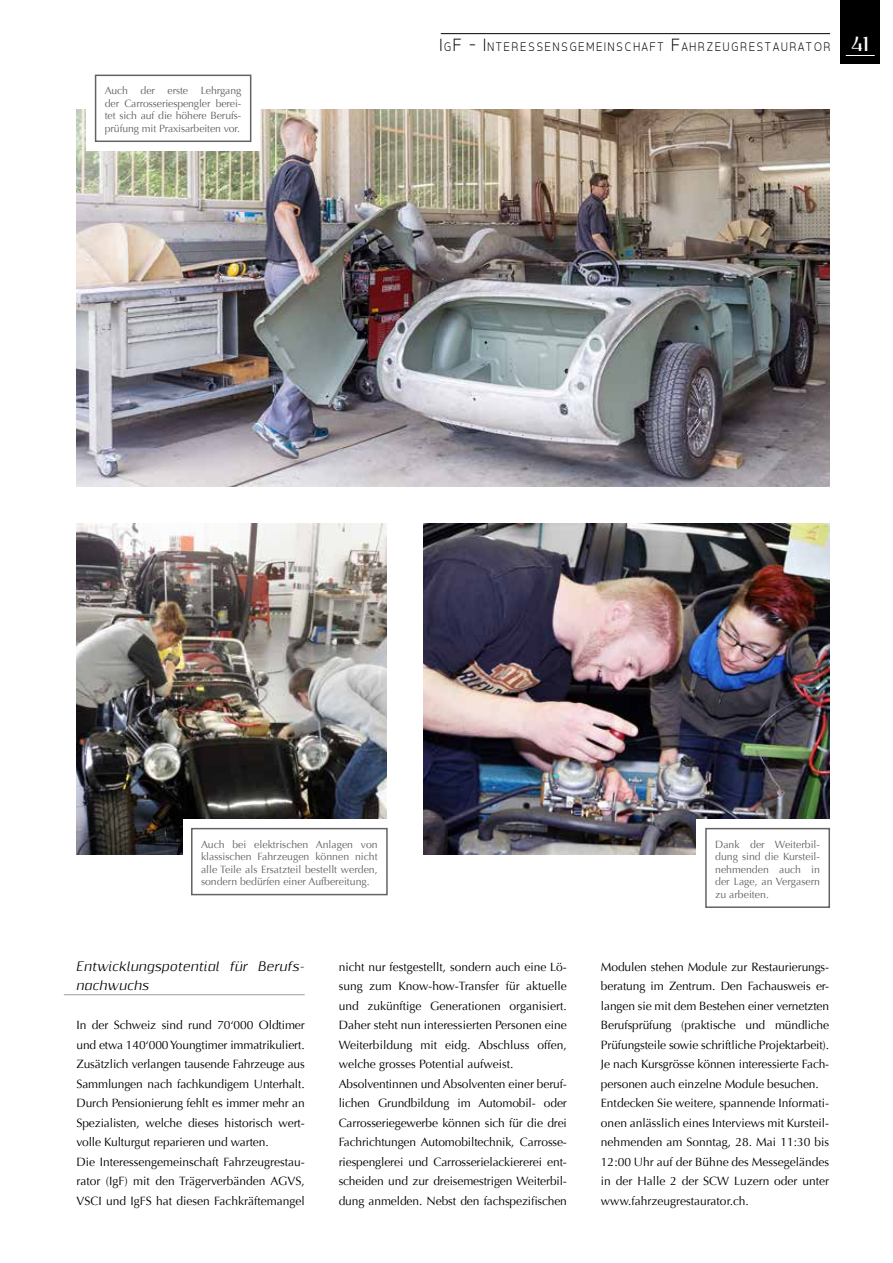
<style>
.page{position:relative;width:893px;height:1263px;background:#fff}
.page>*{position:absolute;margin:0;border:0;box-sizing:border-box;transform-origin:0 0}
.t1{font:300 12.6px "Tepeno Sans";letter-spacing:.145em;color:#000}
.t2{font:12px/19.5px "Optima";letter-spacing:-.01em;color:#000}
.t3{font:italic 12px/19.5px "Resagnicto";color:#000}
.t4{font:10.5px/12.6px "Optima";color:#646363;text-align:justify}
.s1{font-size:18px}
.s2{font-family:"Resagnicto";font-weight:700;font-size:18px;color:#fff}
</style>
<div class="page">
<img style="left:77px;top:110px;width:752px;height:376px">
<img style="left:424px;top:523px;width:405px;height:332px">
<img style="left:77px;top:523px;width:310px;height:332px">
<hr style="left:64px;top:994px;width:241px;height:1px;background:#9d9d9c">
<div style="left:86px;top:51px;width:174px;height:100px;background:#fff"></div>
<div style="left:95px;top:75px;width:156px;height:67px;border:2px solid #646363"></div>
<div style="left:183px;top:819px;width:219px;height:97px;background:#fff"></div>
<div style="left:696px;top:819px;width:197px;height:97px;background:#fff"></div>
<div style="left:705px;top:828px;width:125px;height:80px;border:2px solid #646363"></div>
<div style="left:191px;top:828px;width:197px;height:67px;border:2px solid #646363"></div>
<div style="left:840px;top:0;width:40px;height:64px;background:#000"></div>
<svg style="left:846px;top:55px;width:29px;height:1px"></svg>
<hr style="left:441px;top:33px;width:389px;height:1px;background:#000">
<p class="t4" style="left:105px;top:85px;width:138px">Auch der erste Lehrgang der Carrosseriespengler berei&shy;tet sich auf die höhere Berufs&shy;prüfung mit Praxisarbeiten vor.</p>
<p class="t1" style="left:439px;top:39px;width:431px"><span class="s1">I</span>G<span class="s1">F - I</span>NTERESSENSGEMEINSCHAFT <span class="s1">F</span>AHRZEUGRESTAURATOR <span class="s2">41</span></p>
<p class="t4" style="left:201px;top:838px;width:178px">Auch bei elektrischen Anlagen von klassischen Fahrzeugen können nicht alle Teile als Ersatzteil bestellt werden, sondern bedürfen einer Aufbereitung.</p>
<p class="t4" style="left:715px;top:838px;width:106px">Dank der Weiterbil&shy;dung sind die Kursteil&shy;nehmenden auch in der Lage, an Vergasern zu arbeiten.</p>
<p class="t3" style="left:77px;top:957px;width:230px">Entwicklungspotential für Berufs&shy;nachwuchs</p>
<p class="t2" style="left:77px;top:1015px;width:230px">In der Schweiz sind rund 70‘000 Oldtimer und etwa 140‘000 Youngtimer immatrikuliert.<br>Zusätzlich verlangen tausende Fahrzeuge aus Sammlungen nach fachkundigem Unterhalt.<br>Durch Pensionierung fehlt es immer mehr an Spezialisten, welche dieses historisch wert&shy;volle Kulturgut reparieren und warten.<br>Die Interessengemeinschaft Fahrzeugrestau&shy;rator (IgF) mit den Trägerverbänden AGVS, VSCI und IgFS hat diesen Fachkräftemangel</p>
<p class="t2" style="left:339px;top:957px;width:230px">nicht nur festgestellt, sondern auch eine Lö&shy;sung zum Know-how-Transfer für aktuelle und zukünftige Generationen organisiert.<br>Daher steht nun interessierten Personen eine Weiterbildung mit eidg. Abschluss offen, welche grosses Potential aufweist.<br>Absolventinnen und Absolventen einer beruf&shy;lichen Grundbildung im Automobil- oder Carrosseriegewerbe können sich für die drei Fachrichtungen Automobiltechnik, Carrosse&shy;riespenglerei und Carrosserielackiererei ent&shy;scheiden und zur dreisemestrigen Weiterbil&shy;dung anmelden. Nebst den fachspezifischen</p>
<p class="t2" style="left:601px;top:957px;width:230px">Modulen stehen Module zur Restaurierungs&shy;beratung im Zentrum. Den Fachausweis er&shy;langen sie mit dem Bestehen einer vernetzten Berufsprüfung (praktische und mündliche Prüfungsteile sowie schriftliche Projektarbeit).<br>Je nach Kursgrösse können interessierte Fach&shy;personen auch einzelne Module besuchen.<br>Entdecken Sie weitere, spannende Informati&shy;onen anlässlich eines Interviews mit Kursteil&shy;nehmenden am Sonntag, 28. Mai 11:30 bis 12:00 Uhr auf der Bühne des Messegeländes in der Halle 2 der SCW Luzern oder unter www.fahrzeugrestaurator.ch.</p>
</div>
